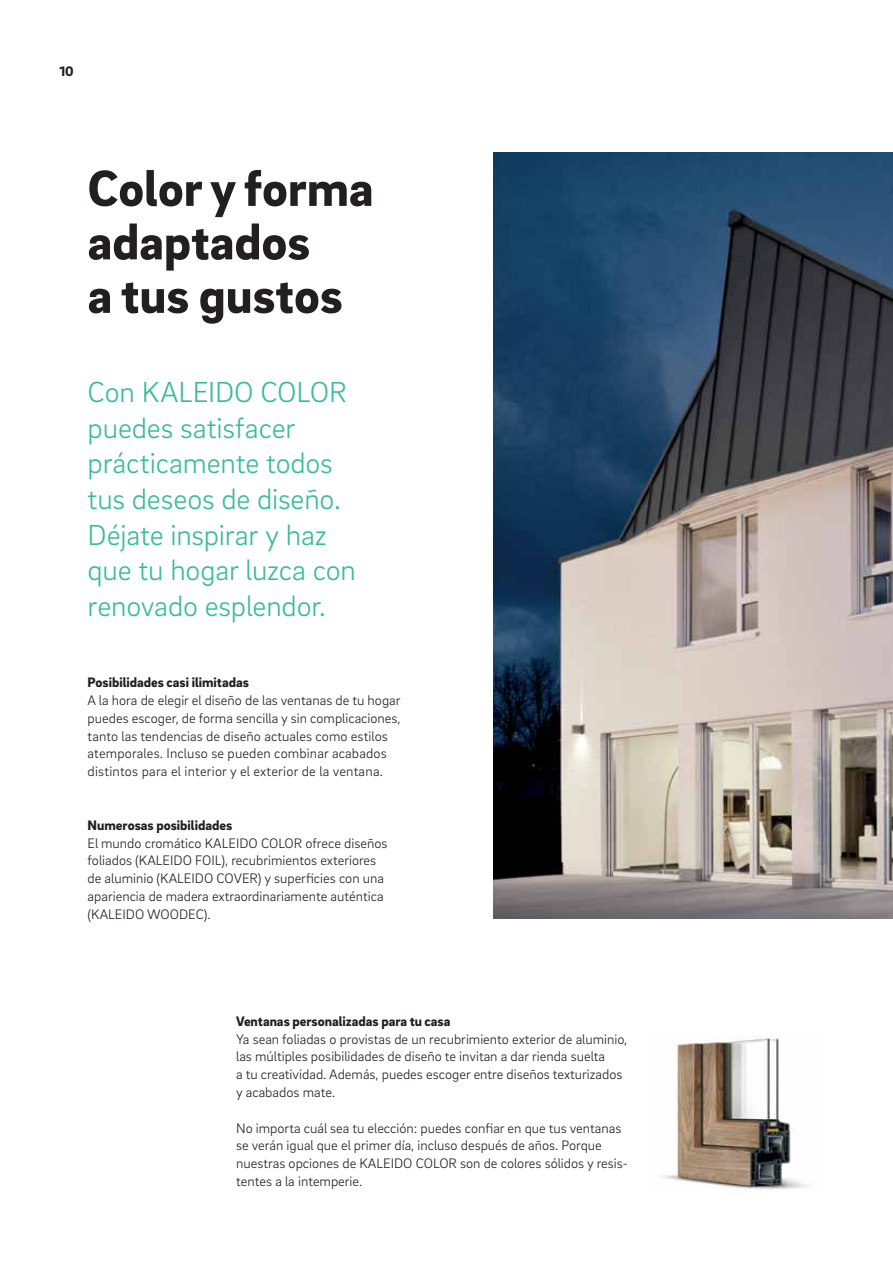
<style>
.page{position:relative;width:893px;height:1263px;background:#fff}
.page>*{position:absolute;margin:0;border:0;box-sizing:border-box;transform-origin:0 0}
.t1{font:900 52.05px/53.6px "Brix Sans";color:#231f20}
.t2{font:300 29.7px/35.7px "Brix Sans";letter-spacing:-.005em;color:#38bb9c}
.t3{font:300 14.1px/17.9px "Brix Sans";color:#231f20}
.t4{font:900 14.1px "Brix Sans";color:#231f20}
</style>
<div class="page">
<img style="left:494px;top:152px;width:399px;height:767px">
<img style="left:661px;top:1037px;width:148px;height:153px">
<p class="t4" style="left:59px;top:66px;width:16px">10</p>
<h1 class="t1" style="left:88px;top:165px;width:287px">Color y forma adaptados<br>a tus gustos</h1>
<h2 class="t2" style="left:88px;top:376px;width:270px">Con KALEIDO COLOR puedes satisfacer prácticamente todos tus deseos de diseño.<br>Déjate inspirar y haz que tu hogar luzca con renovado esplendor.</h2>
<p class="t4" style="left:88px;top:677px;width:163px">Posibilidades casi ilimitadas</p>
<p class="t3" style="left:88px;top:692px;width:314px">A la hora de elegir el diseño de las ventanas de tu hogar puedes escoger, de forma sencilla y sin complicaciones, tanto las tendencias de diseño actuales como estilos atemporales. Incluso se pueden combinar acabados distintos para el interior y el exterior de la ventana.</p>
<p class="t4" style="left:88px;top:820px;width:146px">Numerosas posibilidades</p>
<p class="t3" style="left:88px;top:835px;width:301px">El mundo cromático KALEIDO COLOR ofrece diseños foliados (KALEIDO FOIL), recubrimientos exteriores de aluminio (KALEIDO COVER) y superficies con una apariencia de madera extraordinariamente auténtica (KALEIDO WOODEC).</p>
<p class="t4" style="left:236px;top:1016px;width:216px">Ventanas personalizadas para tu casa</p>
<p class="t3" style="left:236px;top:1031px;width:393px">Ya sean foliadas o provistas de un recubrimiento exterior de aluminio, las múltiples posibilidades de diseño te invitan a dar rienda suelta<br>a tu creatividad. Además, puedes escoger entre diseños texturizados y acabados mate.</p>
<p class="t3" style="left:236px;top:1120px;width:393px">No importa cuál sea tu elección: puedes confiar en que tus ventanas se verán igual que el primer día, incluso después de años. Porque nuestras opciones de KALEIDO COLOR son de colores sólidos y resis&shy;tentes a la intemperie.</p>
</div>
